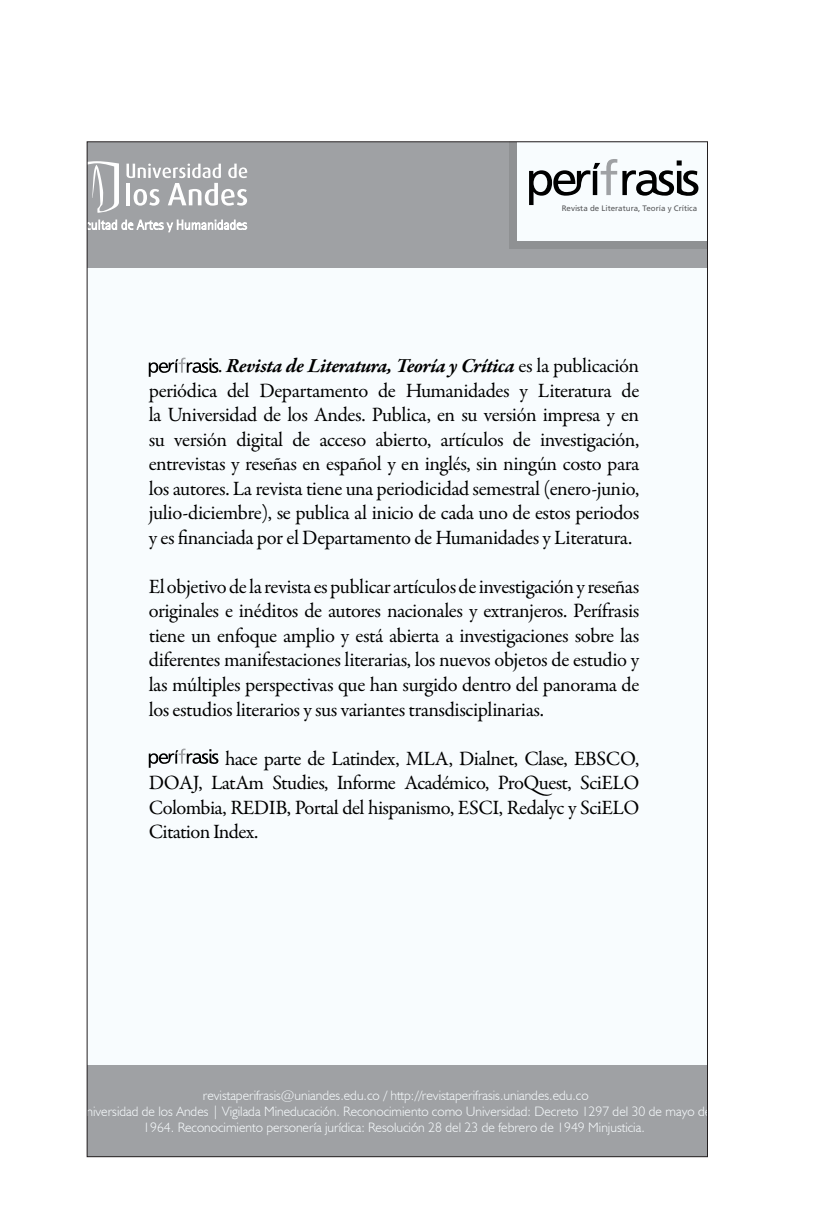
<style>
.page{position:relative;width:823px;height:1208px;background:#fff}
.page>*{position:absolute;margin:0;border:0;box-sizing:border-box;transform-origin:0 0}
.t1{font:20.4px/24.6px "Garamond Premr Pro";letter-spacing:-.025em;color:#000;text-align:justify}
.t2{font:300 13.6px/16.4px "Humanist 521 BT";color:#f8fcfe;text-align:center}
.t3{font:8px "Frutiger LT Std";color:#58595b}
.s1{font-weight:700;font-style:italic}
</style>
<div class="page">
<div style="left:87px;top:142px;width:620px;height:1014px;background:#9fa1a4"></div>
<svg style="left:509px;top:144px;width:196px;height:104px;background:#97999b"></svg>
<div style="left:517px;top:142px;width:190px;height:98px;background:#f8fcfe"></div>
<svg style="left:529px;top:159px;width:169px;height:46px"></svg>
<svg style="left:89px;top:161px;width:30px;height:52px"></svg>
<svg style="left:126px;top:164px;width:121px;height:42px"></svg>
<div style="left:87px;top:268px;width:620px;height:796px;background:#f8fcfe"></div>
<svg style="left:89px;top:219px;width:158px;height:13px"></svg>
<svg style="left:149px;top:357px;width:69px;height:20px"></svg>
<svg style="left:149px;top:748px;width:69px;height:20px"></svg>
<p class="t3" style="left:561px;top:204px;width:137px">Revista de Literatura, Teoría y Crítica</p>
<p class="t1" style="left:149px;top:354px;width:492px;text-indent:69px">. <span class="s1">Revista de Literatura, Teoría y Crítica</span> es la publicación periódica del Departamento de Humanidades y Literatura de la Universidad de los Andes. Publica, en su versión impresa y en su versión digital de acceso abierto, artículos de investigación, entrevistas y reseñas en español y en inglés, sin ningún costo para los autores. La revista tiene una periodicidad semestral (enero-junio, julio-diciembre), se publica al inicio de cada uno de estos periodos y es financiada por el Departamento de Humanidades y Literatura.</p>
<p class="t1" style="left:149px;top:574px;width:492px">El objetivo de la revista es publicar artículos de investigación y reseñas originales e inéditos de autores nacionales y extranjeros. Perífrasis tiene un enfoque amplio y está abierta a investigaciones sobre las diferentes manifestaciones literarias, los nuevos objetos de estudio y las múltiples perspectivas que han surgido dentro del panorama de los estudios literarios y sus variantes transdisciplinarias.</p>
<p class="t1" style="left:149px;top:746px;width:492px;text-indent:76px">hace parte de Latindex, MLA, Dialnet, Clase, EBSCO, DOAJ, LatAm Studies, Informe Académico, ProQuest, SciELO Colombia, REDIB, Portal del hispanismo, ESCI, Redalyc y SciELO Citation Index.</p>
<p class="t2" style="left:77px;top:1086px;width:635px">revistaperifrasis@uniandes.edu.co / http://revistaperifrasis.uniandes.edu.co<br>Universidad de los Andes | Vigilada Mineducación. Reconocimiento como Universidad: Decreto 1297 del 30 de mayo de<br>1964. Reconocimiento personería jurídica: Resolución 28 del 23 de febrero de 1949 Minjusticia.</p>
</div>
